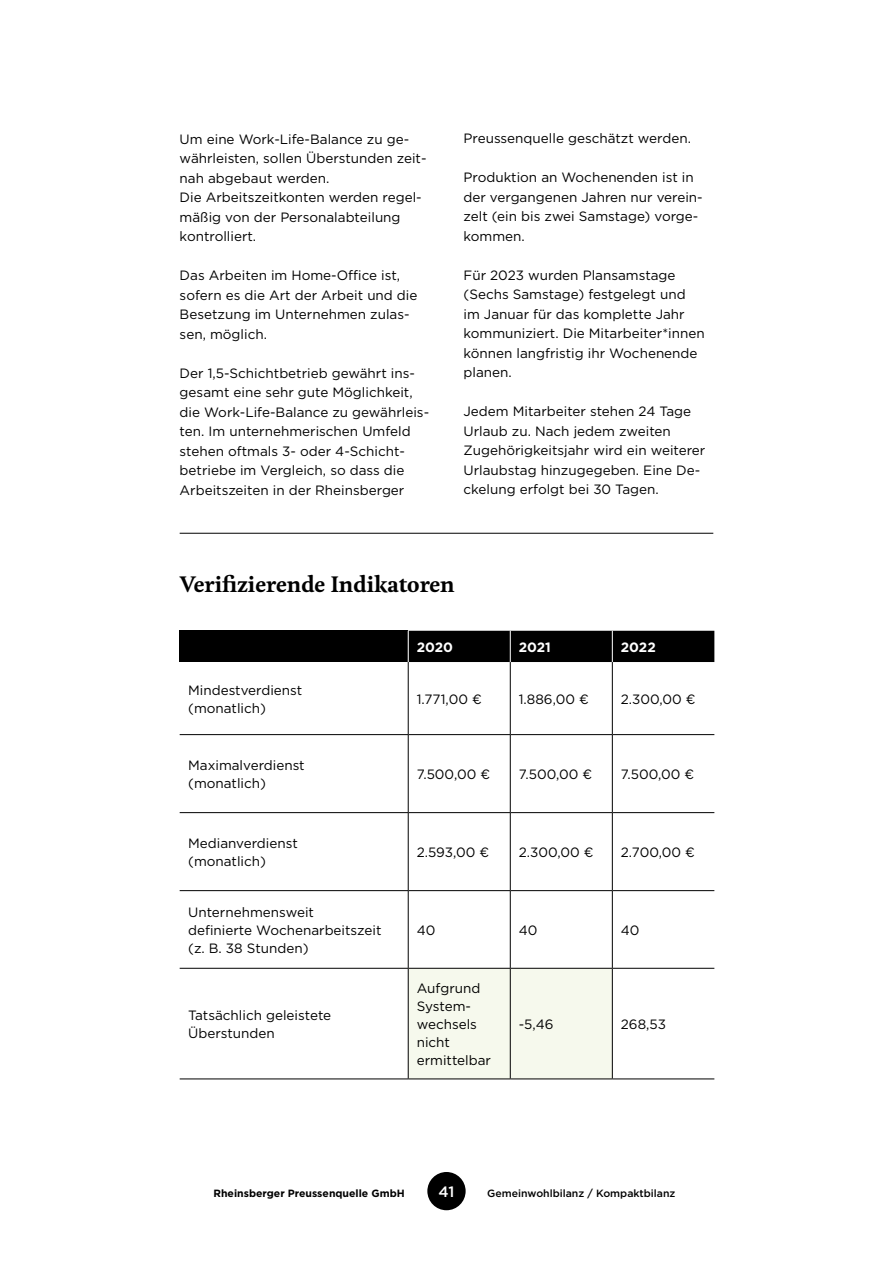
<style>
.page{position:relative;width:893px;height:1263px;background:#fff}
.page>*{position:absolute;margin:0;border:0;box-sizing:border-box;transform-origin:0 0}
.t1{font:700 21px "Feijoa";color:#000}
.t2{font:500 15px "Gotham";color:#fff}
.t3{font:13.5px/19.5px "Gotham";color:#000}
.t4{font:700 13.5px "Gotham";color:#fff}
.t5{font:700 10.5px "Gotham";color:#000}
.t6{font:500 10.5px "Gotham";color:#000}
</style>
<div class="page">
<div style="left:427px;top:1172px;width:39px;height:38px;background:#000;border-radius:50%"></div>
<hr style="left:180px;top:533px;width:533px;height:1px;background:#000">
<div style="left:180px;top:631px;width:228px;height:31px;background:#000"></div>
<div style="left:409px;top:631px;width:305px;height:31px;background:#000"></div>
<div style="left:409px;top:969px;width:203px;height:109px;background:#f6f9ed"></div>
<hr style="left:408px;top:662px;width:1px;height:72px;background:#000">
<hr style="left:510px;top:662px;width:1px;height:72px;background:#000">
<hr style="left:612px;top:662px;width:1px;height:72px;background:#000">
<hr style="left:180px;top:734px;width:228px;height:1px;background:#000">
<hr style="left:408px;top:734px;width:102px;height:1px;background:#000">
<hr style="left:408px;top:735px;width:1px;height:77px;background:#000">
<hr style="left:510px;top:734px;width:102px;height:1px;background:#000">
<hr style="left:510px;top:735px;width:1px;height:77px;background:#000">
<hr style="left:612px;top:734px;width:102px;height:1px;background:#000">
<hr style="left:612px;top:735px;width:1px;height:77px;background:#000">
<hr style="left:180px;top:812px;width:228px;height:1px;background:#000">
<hr style="left:408px;top:812px;width:102px;height:1px;background:#000">
<hr style="left:408px;top:813px;width:1px;height:77px;background:#000">
<hr style="left:510px;top:812px;width:102px;height:1px;background:#000">
<hr style="left:510px;top:813px;width:1px;height:77px;background:#000">
<hr style="left:612px;top:812px;width:102px;height:1px;background:#000">
<hr style="left:612px;top:813px;width:1px;height:77px;background:#000">
<hr style="left:180px;top:890px;width:228px;height:1px;background:#000">
<hr style="left:408px;top:890px;width:102px;height:1px;background:#000">
<hr style="left:408px;top:891px;width:1px;height:77px;background:#000">
<hr style="left:510px;top:890px;width:102px;height:1px;background:#000">
<hr style="left:510px;top:891px;width:1px;height:77px;background:#000">
<hr style="left:612px;top:890px;width:102px;height:1px;background:#000">
<hr style="left:612px;top:891px;width:1px;height:77px;background:#000">
<hr style="left:180px;top:968px;width:228px;height:1px;background:#000">
<hr style="left:408px;top:968px;width:102px;height:1px;background:#000">
<hr style="left:408px;top:969px;width:1px;height:109px;background:#000">
<hr style="left:510px;top:968px;width:102px;height:1px;background:#000">
<hr style="left:510px;top:969px;width:1px;height:109px;background:#000">
<hr style="left:612px;top:968px;width:102px;height:1px;background:#000">
<hr style="left:612px;top:969px;width:1px;height:109px;background:#000">
<hr style="left:180px;top:1078px;width:228px;height:1px;background:#000">
<hr style="left:408px;top:1078px;width:102px;height:1px;background:#000">
<hr style="left:510px;top:1078px;width:102px;height:1px;background:#000">
<hr style="left:612px;top:1078px;width:102px;height:1px;background:#000">
<hr style="left:510px;top:631px;width:1px;height:31px;background:#fff">
<hr style="left:612px;top:631px;width:1px;height:31px;background:#fff">
<p class="t3" style="left:180px;top:129px;width:248px">Um eine Work-Life-Balance zu ge&shy;währleisten, sollen Überstunden zeit&shy;nah abgebaut werden.<br>Die Arbeitszeitkonten werden regel&shy;mäßig von der Personalabteilung kontrolliert.</p>
<p class="t3" style="left:180px;top:265px;width:239px">Das Arbeiten im Home-Office ist, sofern es die Art der Arbeit und die<br>Besetzung im Unternehmen zulas&shy;sen, möglich.</p>
<p class="t3" style="left:180px;top:363px;width:251px">Der 1,5-Schichtbetrieb gewährt ins&shy;gesamt eine sehr gute Möglichkeit, die Work-Life-Balance zu gewährleis&shy;ten. Im unternehmerischen Umfeld stehen oftmals 3- oder 4-Schicht&shy;betriebe im Vergleich, so dass die Arbeitszeiten in der Rheinsberger</p>
<p class="t3" style="left:463px;top:129px;width:229px">Preussenquelle geschätzt werden.</p>
<p class="t3" style="left:463px;top:168px;width:241px">Produktion an Wochenenden ist in der vergangenen Jahren nur verein&shy;zelt (ein bis zwei Samstage) vorge&shy;kommen.</p>
<p class="t3" style="left:463px;top:265px;width:243px">Für 2023 wurden Plansamstage (Sechs Samstage) festgelegt und im Januar für das komplette Jahr kommuniziert. Die Mitarbeiter*innen können langfristig ihr Wochenende planen.</p>
<p class="t3" style="left:463px;top:402px;width:243px">Jedem Mitarbeiter stehen 24 Tage Urlaub zu. Nach jedem zweiten Zugehörigkeitsjahr wird ein weiterer Urlaubstag hinzugegeben. Eine De&shy;ckelung erfolgt bei 30 Tagen.</p>
<h1 class="t1" style="left:180px;top:570px;width:277px">Verifizierende Indikatoren</h1>
<p class="t4" style="left:417px;top:638px;width:38px">2020</p>
<p class="t4" style="left:519px;top:638px;width:34px">2021</p>
<p class="t4" style="left:621px;top:638px;width:36px">2022</p>
<p class="t3" style="left:188px;top:680px;width:116px;line-height:18px">Mindestverdienst (monatlich)</p>
<p class="t3" style="left:417px;top:689px;width:67px">1.771,00 €</p>
<p class="t3" style="left:519px;top:689px;width:71px">1.886,00 €</p>
<p class="t3" style="left:621px;top:689px;width:76px">2.300,00 €</p>
<p class="t3" style="left:188px;top:756px;width:118px;line-height:18px">Maximalverdienst (monatlich)</p>
<p class="t3" style="left:417px;top:764px;width:75px">7.500,00 €</p>
<p class="t3" style="left:519px;top:764px;width:75px">7.500,00 €</p>
<p class="t3" style="left:621px;top:764px;width:75px">7.500,00 €</p>
<p class="t3" style="left:188px;top:834px;width:111px;line-height:18px">Medianverdienst (monatlich)</p>
<p class="t3" style="left:417px;top:842px;width:74px">2.593,00 €</p>
<p class="t3" style="left:519px;top:842px;width:76px">2.300,00 €</p>
<p class="t3" style="left:621px;top:842px;width:76px">2.700,00 €</p>
<p class="t3" style="left:188px;top:903px;width:195px;line-height:18px">Unternehmensweit<br>definierte Wochenarbeitszeit (z. B. 38 Stunden)</p>
<p class="t3" style="left:417px;top:920px;width:20px">40</p>
<p class="t3" style="left:519px;top:920px;width:20px">40</p>
<p class="t3" style="left:621px;top:920px;width:20px">40</p>
<p class="t3" style="left:188px;top:1006px;width:145px;line-height:18px">Tatsächlich geleistete<br>Überstunden</p>
<p class="t3" style="left:417px;top:979px;width:76px;line-height:18px">Aufgrund<br>System&shy;wechsels nicht ermittelbar</p>
<p class="t3" style="left:519px;top:1014px;width:36px">-5,46</p>
<p class="t3" style="left:621px;top:1014px;width:47px">268,53</p>
<p class="t5" style="left:213px;top:1186px;width:193px">Rheinsberger Preussenquelle GmbH</p>
<p class="t2" style="left:439px;top:1181px;width:17px">41</p>
<p class="t6" style="left:487px;top:1186px;width:190px">Gemeinwohlbilanz / Kompaktbilanz</p>
</div>
